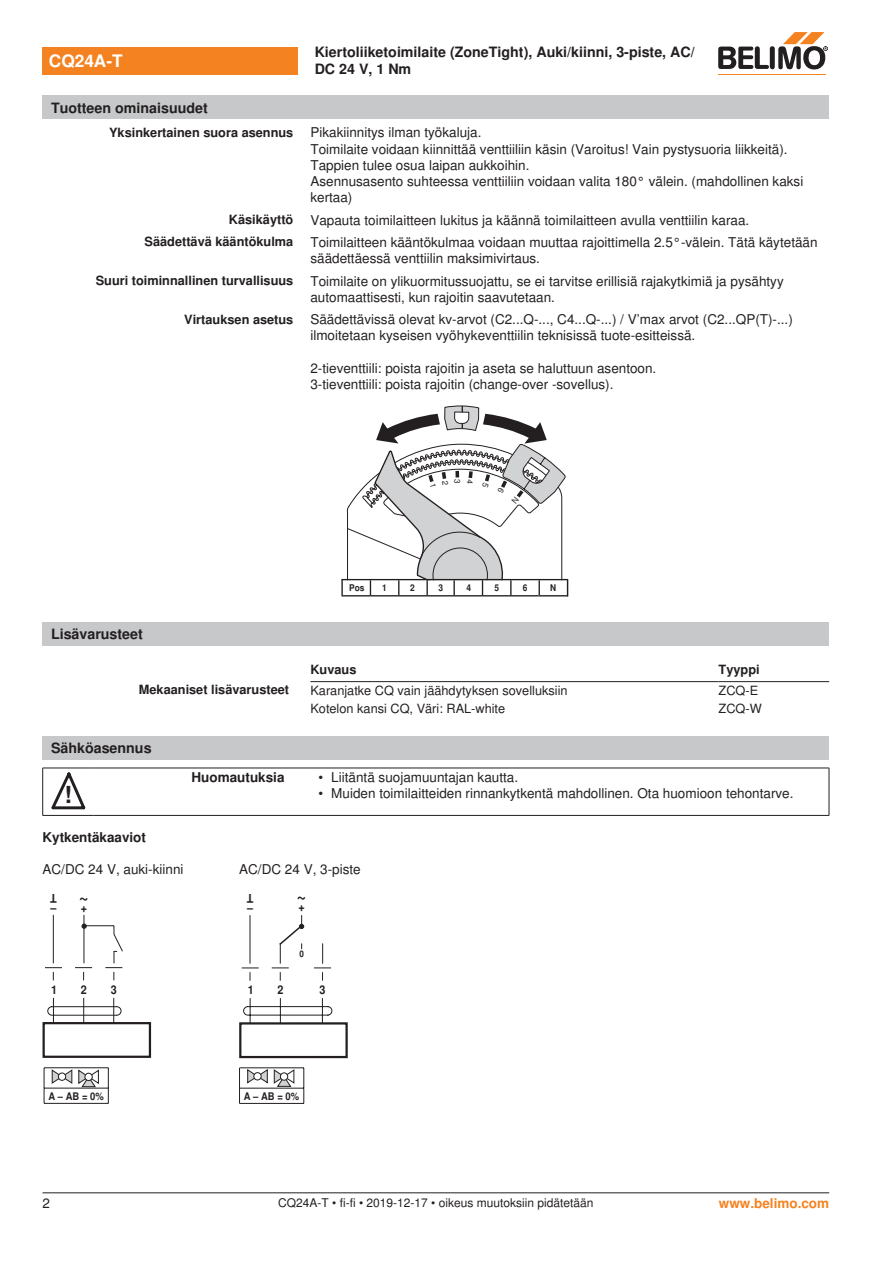
<style>
.page{position:relative;width:893px;height:1263px;background:#fff}
.page>*{position:absolute;margin:0;border:0;box-sizing:border-box;transform-origin:0 0}
.t1{font:700 23.55px "Nimbus Sans BEL";color:#231f20}
.t2{font:700 18px "Nimbus Sans BEL";color:#231f20;scale:.9 1}
.t3{font:700 17.25px "Nimbus Sans BEL";color:#fff}
.t4{font:700 14.25px/17.1px "Nimbus Sans BEL";color:#231f20}
.Bulletpoints{font:13.5px/16.2px "Nimbus Sans BEL";color:#231f20}
.Anschluss_Schema_Bas{font:13.5px "Nimbus Sans BEL";color:#231f20}
.Tabellenkopf_rechtsb{font:700 13.5px "Nimbus Sans BEL";color:#231f20}
.Rechtsbündig_Footer{font:700 13.5px "Nimbus Sans BEL";color:#f58220}
.Rechtsbündig{font:700 12.75px "Nimbus Sans BEL";color:#231f20}
.Tabellentext_1mm{font:12.75px "Nimbus Sans BEL";color:#231f20}
.Tabellenkopf_rechtsb-2{font:700 12.75px "Nimbus Sans BEL";color:#231f20}
.Tabellenkopf{font:700 12.75px "Nimbus Sans BEL";color:#231f20}
.Footer_EU_center{font:12px "Nimbus Sans BEL";color:#231f20}
.t5{font:700 12px "Nimbus Sans BEL";color:#231f20;scale:.9 1}
.t6{font:700 10.5px "Nimbus Sans BEL";color:#231f20;scale:.9 1}
.t7{font:700 9.3px "Nimbus Sans BEL";color:#231f20;scale:.9 1}
.t8{font:700 9px "Nimbus Sans BEL";color:#231f20;scale:.9 1}
</style>
<div class="page">
<div style="left:43px;top:622px;width:786px;height:23px;background:#c7c8ca"></div>
<hr style="left:310px;top:681px;width:409px;height:1px;background:#231f20">
<hr style="left:719px;top:681px;width:110px;height:1px;background:#231f20">
<div style="left:43px;top:736px;width:786px;height:23px;background:#c7c8ca"></div>
<hr style="left:42px;top:768px;width:1px;height:47px;background:#231f20">
<hr style="left:829px;top:768px;width:1px;height:47px;background:#231f20">
<hr style="left:43px;top:768px;width:51px;height:1px;background:#231f20">
<hr style="left:94px;top:768px;width:199px;height:1px;background:#231f20">
<svg style="left:293px;top:768px;width:17px;height:1px"></svg>
<hr style="left:310px;top:768px;width:519px;height:1px;background:#231f20">
<hr style="left:43px;top:815px;width:51px;height:1px;background:#231f20">
<hr style="left:94px;top:815px;width:199px;height:1px;background:#231f20">
<svg style="left:293px;top:815px;width:17px;height:1px"></svg>
<hr style="left:310px;top:815px;width:519px;height:1px;background:#231f20">
<svg style="left:51px;top:772px;width:34px;height:38px"></svg>
<div style="left:43px;top:1022px;width:108px;height:36px;border:2px solid #231f20"></div>
<svg style="left:45px;top:914px;width:78px;height:109px"></svg>
<hr style="left:44px;top:1067px;width:65px;height:1px;background:#231f20">
<hr style="left:44px;top:1088px;width:65px;height:1px;background:#231f20">
<svg style="left:44px;top:1068px;width:1px;height:35px"></svg>
<svg style="left:108px;top:1068px;width:1px;height:35px"></svg>
<hr style="left:44px;top:1103px;width:65px;height:1px;background:#231f20">
<svg style="left:51px;top:1069px;width:48px;height:18px"></svg>
<div style="left:58px;top:1073px;width:8px;height:7px;background:#fff;border-radius:50%"></div>
<div style="left:58px;top:1072px;width:8px;height:9px;border:1px solid #231f20;border-radius:50%"></div>
<hr style="left:250px;top:915px;width:1px;height:49px;background:#231f20">
<svg style="left:243px;top:998px;width:90px;height:24px"></svg>
<svg style="left:314px;top:943px;width:17px;height:38px"></svg>
<svg style="left:242px;top:967px;width:17px;height:14px"></svg>
<svg style="left:272px;top:915px;width:32px;height:66px"></svg>
<div style="left:239px;top:1022px;width:109px;height:36px;border:2px solid #231f20"></div>
<hr style="left:240px;top:1067px;width:64px;height:1px;background:#231f20">
<hr style="left:240px;top:1088px;width:64px;height:1px;background:#231f20">
<svg style="left:239px;top:1068px;width:1px;height:35px"></svg>
<svg style="left:304px;top:1068px;width:1px;height:35px"></svg>
<hr style="left:240px;top:1103px;width:64px;height:1px;background:#231f20">
<svg style="left:247px;top:1068px;width:48px;height:19px"></svg>
<div style="left:254px;top:1073px;width:7px;height:7px;background:#fff;border-radius:50%"></div>
<div style="left:253px;top:1072px;width:9px;height:8px;border:1px solid #231f20;border-radius:50%"></div>
<div style="left:43px;top:47px;width:255px;height:27px;background:#f58220"></div>
<hr style="left:718px;top:74px;width:107px;height:1px;background:#f58220">
<svg style="left:718px;top:32px;width:110px;height:38px"></svg>
<div style="left:43px;top:96px;width:786px;height:23px;background:#c7c8ca"></div>
<hr style="left:43px;top:1192px;width:786px;height:1px;background:#231f20">
<svg style="left:341px;top:406px;width:227px;height:190px"></svg>
<p class="t3" style="left:49px;top:51px;width:75px">CQ24A-T</p>
<p class="t4" style="left:315px;top:44px;width:382px">Kiertoliiketoimilaite (ZoneTight), Auki/kiinni, 3-piste, AC/<br>DC 24 V, 1 Nm</p>
<p class="t4" style="left:51px;top:100px;width:158px">Tuotteen ominaisuudet</p>
<p class="Rechtsbündig" style="left:109px;top:125px;width:186px">Yksinkertainen suora asennus</p>
<p class="Bulletpoints" style="left:310px;top:125px;width:173px">Pikakiinnitys ilman työkaluja.</p>
<p class="Bulletpoints" style="left:310px;top:141px;width:479px">Toimilaite voidaan kiinnittää venttiiliin käsin (Varoitus! Vain pystysuoria liikkeitä).<br>Tappien tulee osua laipan aukkoihin.</p>
<p class="Bulletpoints" style="left:310px;top:173px;width:494px">Asennusasento suhteessa venttiiliin voidaan valita 180° välein. (mahdollinen kaksi kertaa)</p>
<p class="Rechtsbündig" style="left:229px;top:212px;width:66px">Käsikäyttö</p>
<p class="Bulletpoints" style="left:310px;top:212px;width:440px">Vapauta toimilaitteen lukitus ja käännä toimilaitteen avulla venttiilin karaa.</p>
<p class="Rechtsbündig" style="left:145px;top:234px;width:150px">Säädettävä kääntökulma</p>
<p class="Bulletpoints" style="left:310px;top:234px;width:509px">Toimilaitteen kääntökulmaa voidaan muuttaa rajoittimella 2.5°-välein. Tätä käytetään säädettäessä venttiilin maksimivirtaus.</p>
<p class="Rechtsbündig" style="left:96px;top:273px;width:199px">Suuri toiminnallinen turvallisuus</p>
<p class="Bulletpoints" style="left:310px;top:273px;width:475px">Toimilaite on ylikuormitussuojattu, se ei tarvitse erillisiä rajakytkimiä ja pysähtyy automaattisesti, kun rajoitin saavutetaan.</p>
<p class="Rechtsbündig" style="left:184px;top:311px;width:111px">Virtauksen asetus</p>
<p class="Bulletpoints" style="left:310px;top:312px;width:484px">Säädettävissä olevat kv-arvot (C2...Q-..., C4...Q-...) / V’max arvot (C2...QP(T)-...) ilmoitetaan kyseisen vyöhykeventtiilin teknisissä tuote-esitteissä.</p>
<p class="Bulletpoints" style="left:310px;top:360px;width:347px">2-tieventtiili: poista rajoitin ja aseta se haluttuun asentoon.</p>
<p class="Bulletpoints" style="left:310px;top:376px;width:305px">3-tieventtiili: poista rajoitin (change-over -sovellus).</p>
<p class="t4" style="left:51px;top:626px;width:93px">Lisävarusteet</p>
<p class="t7" style="left:349px;top:582px;width:19px">Pos</p>
<p class="t7" style="left:382px;top:582px;width:7px">1</p>
<p class="t7" style="left:410px;top:582px;width:7px">2</p>
<p class="t7" style="left:438px;top:582px;width:7px">3</p>
<p class="t7" style="left:466px;top:582px;width:7px">4</p>
<p class="t7" style="left:495px;top:582px;width:7px">5</p>
<p class="t7" style="left:523px;top:582px;width:7px">6</p>
<p class="t7" style="left:550px;top:582px;width:8px">N</p>
<p class="Tabellenkopf" style="left:310px;top:662px;width:48px">Kuvaus</p>
<p class="Tabellenkopf" style="left:719px;top:662px;width:43px">Tyyppi</p>
<p class="Tabellenkopf_rechtsb-2" style="left:139px;top:682px;width:152px">Mekaaniset lisävarusteet</p>
<p class="Tabellentext_1mm" style="left:310px;top:682px;width:259px">Karanjatke CQ vain jäähdytyksen sovelluksiin</p>
<p class="Tabellentext_1mm" style="left:719px;top:682px;width:41px">ZCQ-E</p>
<p class="Tabellentext_1mm" style="left:310px;top:701px;width:196px">Kotelon kansi CQ, Väri: RAL-white</p>
<p class="Tabellentext_1mm" style="left:719px;top:701px;width:45px">ZCQ-W</p>
<p class="t4" style="left:51px;top:740px;width:102px">Sähköasennus</p>
<p class="t1" style="left:64px;top:781px;width:9px">!</p>
<p class="Tabellenkopf_rechtsb" style="left:191px;top:769px;width:95px">Huomautuksia</p>
<p class="Bulletpoints" style="left:319px;top:770px;width:201px">• Liitäntä suojamuuntajan kautta.</p>
<p class="Bulletpoints" style="left:319px;top:786px;width:476px">• Muiden toimilaitteiden rinnankytkentä mahdollinen. Ota huomioon tehontarve.</p>
<p class="Tabellenkopf_rechtsb" style="left:43px;top:829px;width:105px">Kytkentäkaaviot</p>
<p class="Anschluss_Schema_Bas" style="left:43px;top:861px;width:143px">AC/DC 24 V, auki-kiinni</p>
<p class="Anschluss_Schema_Bas" style="left:239px;top:861px;width:123px">AC/DC 24 V, 3-piste</p>
<p class="t5" style="left:57px;top:906px;width:9px;rotate:-180deg">T</p>
<p class="t2" style="left:89px;top:912px;width:12px;rotate:-180deg">~</p>
<p class="t5" style="left:253px;top:906px;width:9px;rotate:-180deg">T</p>
<p class="t2" style="left:306px;top:912px;width:12px;rotate:-180deg">~</p>
<p class="t5" style="left:51px;top:900px;width:42px">– +</p>
<p class="t5" style="left:247px;top:900px;width:8px">–</p>
<p class="t5" style="left:298px;top:899px;width:9px">+</p>
<p class="t8" style="left:299px;top:948px;width:7px">0</p>
<p class="t5" style="left:51px;top:981px;width:8px">1</p>
<p class="t5" style="left:81px;top:982px;width:8px">2</p>
<p class="t5" style="left:111px;top:982px;width:8px">3</p>
<p class="t5" style="left:248px;top:982px;width:8px">1</p>
<p class="t5" style="left:277px;top:982px;width:8px">2</p>
<p class="t5" style="left:319px;top:982px;width:8px">3</p>
<p class="t6" style="left:48px;top:1090px;width:63px">A – AB = 0%</p>
<p class="t6" style="left:244px;top:1090px;width:63px">A – AB = 0%</p>
<p class="Bulletpoints" style="left:43px;top:1196px;width:9px">2</p>
<p class="Footer_EU_center" style="left:278px;top:1196px;width:317px">CQ24A-T • fi-fi • 2019-12-17 • oikeus muutoksiin pidätetään</p>
<p class="Rechtsbündig_Footer" style="left:719px;top:1195px;width:112px">www.belimo.com</p>
</div>
